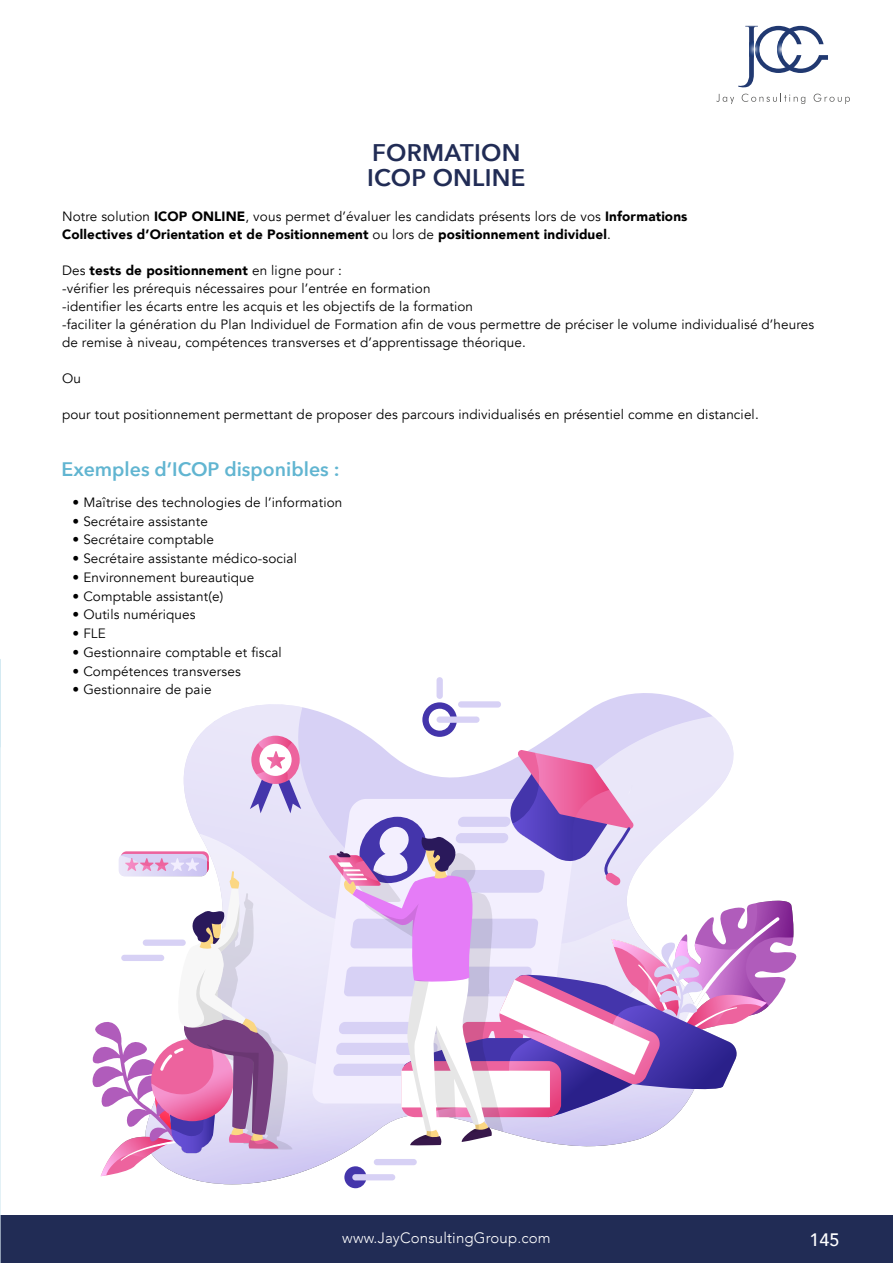
<style>
.page{position:relative;width:893px;height:1263px;background:#fff}
.page>*{position:absolute;margin:0;border:0;box-sizing:border-box;transform-origin:0 0}
.t1{font:600 24px/25.5px "Avenir Next";letter-spacing:.01em;color:#212c55}
.t2{font:600 19.5px "Avenir Next";color:#61b5d1}
.t3{font:500 18px "Avenir";color:#fff}
.t4{font:300 15px "Avenir";letter-spacing:.01em;color:#fff}
.t5{font:13.5px/18px "Avenir";letter-spacing:.01em;color:#000}
.t6{font:900 13.5px/18px "Avenir";letter-spacing:.01em;color:#000}
.s1{font-weight:400}
.s2{font-weight:900}
</style>
<div class="page">
<div style="left:0;top:1215px;width:893px;height:48px;background:#212c55"></div>
<svg style="left:716px;top:26px;width:134px;height:78px"></svg>
<svg style="left:0;top:659px;width:1px;height:604px"></svg>
<svg style="left:222px;top:682px;width:511px;height:507px"></svg>
<svg style="left:183px;top:717px;width:524px;height:467px"></svg>
<svg style="left:183px;top:965px;width:521px;height:219px"></svg>
<svg style="left:422px;top:702px;width:35px;height:35px"></svg>
<div style="left:437px;top:716px;width:43px;height:7px;background:#d7d1f5;border-radius:3px"></div>
<div style="left:458px;top:701px;width:43px;height:6px;background:#d7d1f5;border-radius:3px"></div>
<div style="left:437px;top:677px;width:6px;height:22px;background:#d7d1f5;border-radius:3px"></div>
<svg style="left:344px;top:1166px;width:22px;height:22px"></svg>
<div style="left:352px;top:1174px;width:43px;height:6px;background:#d7d1f5;border-radius:3px"></div>
<div style="left:374px;top:1159px;width:43px;height:6px;background:#d7d1f5;border-radius:3px"></div>
<svg style="left:311px;top:799px;width:17px;height:304px;fill:#e8e5f9"></svg>
<svg style="left:92px;top:851px;width:200px;height:325px"></svg>
<svg style="left:250px;top:736px;width:51px;height:77px"></svg>
<svg style="left:328px;top:749px;width:469px;height:396px"></svg>
<h1 class="t1" style="left:367px;top:139px;width:160px">FORMATION<br>ICOP ONLINE</h1>
<p class="t6" style="left:62px;top:207px;width:627px"><span class="s1">Notre solution</span> ICOP ONLINE<span class="s1">, vous permet d’évaluer les candidats présents lors de vos</span> Informations<br>Collectives d’Orientation et de Positionnement <span class="s1">ou lors de</span> positionnement individuel<span class="s1">.</span></p>
<p class="t5" style="left:62px;top:261px;width:754px">Des <span class="s2">tests de positionnement</span> en ligne pour :<br>-vérifier les prérequis nécessaires pour l’entrée en formation<br>-identifier les écarts entre les acquis et les objectifs de la formation<br>-faciliter la génération du Plan Individuel de Formation afin de vous permettre de préciser le volume individualisé d’heures de remise à niveau, compétences transverses et d’apprentissage théorique.</p>
<p class="t5" style="left:62px;top:369px;width:20px">Ou</p>
<p class="t5" style="left:62px;top:405px;width:698px">pour tout positionnement permettant de proposer des parcours individualisés en présentiel comme en distanciel.</p>
<h2 class="t2" style="left:62px;top:453px;width:280px">Exemples d’ICOP disponibles :</h2>
<p class="t5" style="left:73px;top:493px;width:271px">• Maîtrise des technologies de l’information</p>
<p class="t5" style="left:73px;top:512px;width:137px">• Secrétaire assistante</p>
<p class="t5" style="left:73px;top:531px;width:143px">• Secrétaire comptable</p>
<p class="t5" style="left:73px;top:550px;width:226px">• Secrétaire assistante médico-social</p>
<p class="t5" style="left:73px;top:568px;width:183px">• Environnement bureautique</p>
<p class="t5" style="left:73px;top:587px;width:152px">• Comptable assistant(e)</p>
<p class="t5" style="left:73px;top:606px;width:124px">• Outils numériques</p>
<p class="t5" style="left:73px;top:625px;width:35px">• FLE</p>
<p class="t5" style="left:73px;top:643px;width:211px">• Gestionnaire comptable et fiscal</p>
<p class="t5" style="left:73px;top:662px;width:170px">• Compétences transverses</p>
<p class="t5" style="left:73px;top:681px;width:141px">• Gestionnaire de paie</p>
<p class="t4" style="left:342px;top:1229px;width:210px">www.JayConsultingGroup.com</p>
<h3 class="t3" style="left:810px;top:1224px;width:32px">145</h3>
</div>
